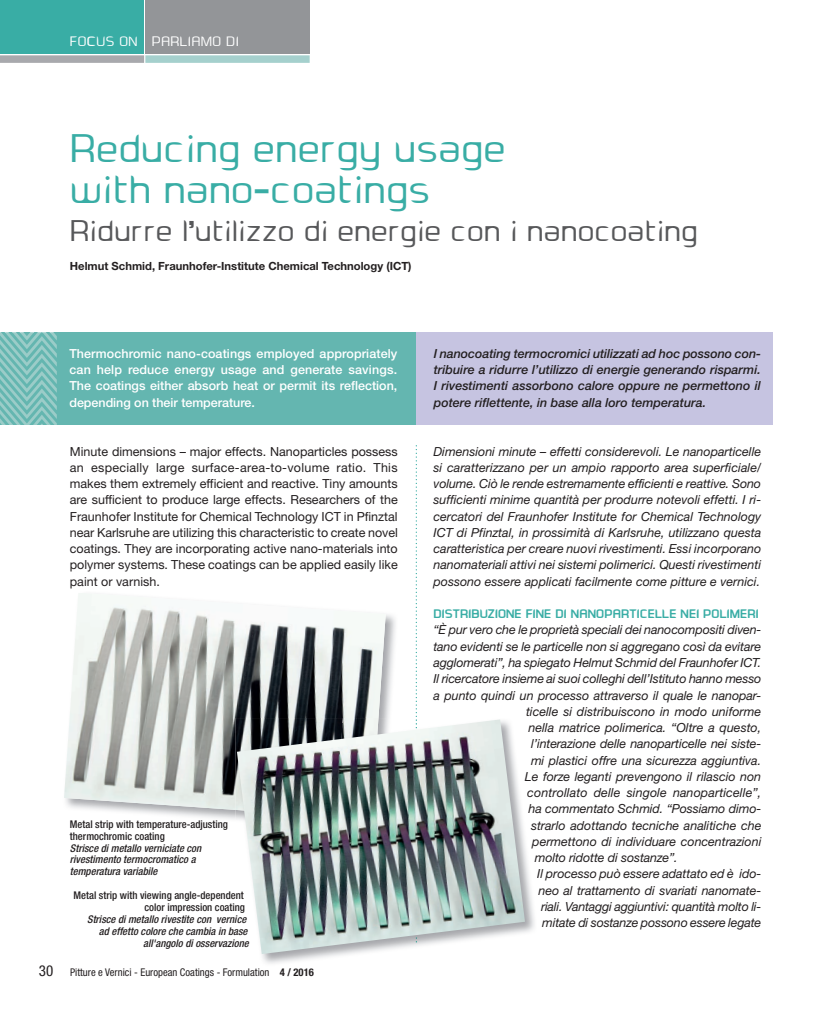
<style>
.page{position:relative;width:831px;height:1009px;background:#fff}
.page>*{position:absolute;margin:0;border:0;box-sizing:border-box;transform-origin:0 0}
.t1{font:40px/41.2px "Ea Designer";color:#39ada5}
.t2{font:30px "Ea Designer";color:#57585a}
.t3{font:13.75px "Ea Designer";letter-spacing:.025em;color:#fff}
.t4{font:italic 12.5px/16.2px "Helvetica Neue";letter-spacing:-.01em;color:#231f20;text-align:justify}
.t5{font:12.5px/16.2px "Helvetica Neue";color:#231f20;text-align:justify}
.t6{font:italic 500 12.5px/16.2px "Helvetica Neue";color:#231f20;text-align:justify}
.t7{font:500 12.5px/16.2px "Helvetica Neue";color:#fff;text-align:justify}
.t8{font:700 12.5px "Ea Designer";color:#39ada5}
.t9{font:italic 12.5px "Helvetica Neue";letter-spacing:.01em;color:#231f20}
.t10{font:700 11.25px "Helvetica Neue";color:#231f20}
.t11{font:italic 500 condensed 10.62px/11.9px "Helvetica Neue";color:#231f20}
.t12{font:500 condensed 10.62px/11.9px "Helvetica Neue";color:#231f20}
.t13{font:condensed 10.62px "Helvetica Neue";color:#231f20}
.s1{font-size:15px}
.s2{font-weight:700}
</style>
<div class="page">
<div style="left:0;top:0;width:144px;height:54px;background:#39ada5"></div>
<div style="left:0;top:55px;width:144px;height:8px;background:#a8a9ad"></div>
<div style="left:145px;top:0;width:164px;height:54px;background:#939598"></div>
<div style="left:145px;top:55px;width:164px;height:8px;background:#a5d0cd"></div>
<div style="left:0;top:332px;width:416px;height:93px;background:#64b6b0"></div>
<div style="left:416px;top:332px;width:356px;height:93px;background:#c6c4e1"></div>
<svg style="left:0;top:332px;width:57px;height:93px"></svg>
<img style="left:94px;top:614px;width:302px;height:205px">
<img style="left:64px;top:593px;width:321px;height:216px">
<img style="left:261px;top:839px;width:274px;height:125px">
<svg style="left:415px;top:445px;width:2px;height:272px"></svg>
<svg style="left:531px;top:839px;width:4px;height:22px"></svg>
<img style="left:235px;top:717px;width:101px;height:99px">
<img style="left:237px;top:719px;width:287px;height:234px">
<p class="t3" style="left:70px;top:33px;width:170px">FOCUS ON PARLIAMO DI</p>
<h1 class="t1" style="left:70px;top:127px;width:437px">Reducing energy usage with nano-coatings</h1>
<h2 class="t2" style="left:70px;top:214px;width:629px">Ridurre l’utilizzo di energie con i nanocoating</h2>
<p class="t10" style="left:70px;top:258px;width:343px">Helmut Schmid, Fraunhofer-Institute Chemical Technology (ICT)</p>
<p class="t7" style="left:69px;top:345px;width:329px">Thermochromic nano-coatings employed appropriately can help reduce energy usage and generate savings.<br>The coatings either absorb heat or permit its reflection, depending on their temperature.</p>
<p class="t6" style="left:433px;top:345px;width:329px">I nanocoating termocromici utilizzati ad hoc possono con&shy;tribuire a ridurre l’utilizzo di energie generando risparmi.<br>I rivestimenti assorbono calore oppure ne permettono il potere riflettente, in base alla loro temperatura.</p>
<p class="t5" style="left:70px;top:442px;width:329px">Minute dimensions – major effects. Nanoparticles possess an especially large surface-area-to-volume ratio. This makes them extremely efficient and reactive. Tiny amounts are sufficient to produce large effects. Researchers of the Fraunhofer Institute for Chemical Technology ICT in Pfinztal near Karlsruhe are utilizing this characteristic to create novel coatings. They are incorporating active nano-materials into polymer systems. These coatings can be applied easily like paint or varnish.</p>
<p class="t12" style="left:70px;top:817px;width:160px">Metal strip with temperature-adjusting thermochromic coating</p>
<p class="t11" style="left:70px;top:841px;width:133px">Strisce di metallo verniciate con rivestimento termocromatico a temperatura variabile</p>
<p class="t12" style="left:73px;top:888px;width:173px;text-align:right">Metal strip with viewing angle-dependent color impression coating</p>
<p class="t11" style="left:87px;top:912px;width:163px;text-align:right">Strisce di metallo rivestite con vernice ad effetto colore che cambia in base all'angolo di osservazione</p>
<p class="t13" style="left:39px;top:965px;width:276px"><span class="s1">30</span> Pitture e Vernici - European Coatings - Formulation <span class="s2">4 / 2016</span></p>
<p class="t4" style="left:433px;top:442px;width:329px">Dimensioni minute – effetti considerevoli. Le nanoparticelle si caratterizzano per un ampio rapporto area superficiale/ volume. Ciò le rende estremamente efficienti e reattive. Sono sufficienti minime quantità per produrre notevoli effetti. I ri&shy;cercatori del Fraunhofer Institute for Chemical Technology ICT di Pfinztal, in prossimità di Karlsruhe, utilizzano questa caratteristica per creare nuovi rivestimenti. Essi incorporano nanomateriali attivi nei sistemi polimerici. Questi rivestimenti possono essere applicati facilmente come pitture e vernici.</p>
<p class="t8" style="left:433px;top:606px;width:327px">DISTRIBUZIONE FINE DI NANOPARTICELLE NEI POLIMERI</p>
<p class="t4" style="left:433px;top:621px;width:329px">“È pur vero che le proprietà speciali dei nanocompositi diven-</p>
<p class="t4" style="left:433px;top:637px;width:329px">tano evidenti se le particelle non si aggregano così da evitare</p>
<p class="t4" style="left:433px;top:654px;width:329px">agglomerati”, ha spiegato Helmut Schmid del Fraunhofer ICT.</p>
<p class="t4" style="left:433px;top:670px;width:329px">Il ricercatore insieme ai suoi colleghi dell’Istituto hanno messo</p>
<p class="t4" style="left:433px;top:686px;width:329px">a punto quindi un processo attraverso il quale le nanopar-</p>
<p class="t4" style="left:526px;top:702px;width:236px">ticelle si distribuiscono in modo uniforme</p>
<p class="t4" style="left:528px;top:719px;width:234px">nella matrice polimerica. “Oltre a questo,</p>
<p class="t4" style="left:531px;top:735px;width:231px">l’interazione delle nanoparticelle nei siste-</p>
<p class="t4" style="left:531px;top:751px;width:231px">mi plastici offre una sicurezza aggiuntiva.</p>
<p class="t4" style="left:524px;top:767px;width:238px">Le forze leganti prevengono il rilascio non</p>
<p class="t9" style="left:527px;top:784px;width:235px">controllato delle singole nanoparticelle”,</p>
<p class="t4" style="left:528px;top:800px;width:234px">ha commentato Schmid. “Possiamo dimo-</p>
<p class="t4" style="left:531px;top:816px;width:232px">strarlo adottando tecniche analitiche che</p>
<p class="t4" style="left:532px;top:832px;width:230px">permettono di individuare concentrazioni</p>
<p class="t4" style="left:534px;top:849px;width:144px">molto ridotte di sostanze”.</p>
<p class="t4" style="left:537px;top:865px;width:225px">Il processo può essere adattato ed è ido-</p>
<p class="t4" style="left:538px;top:881px;width:224px">neo al trattamento di svariati nanomate-</p>
<p class="t4" style="left:541px;top:897px;width:222px">riali. Vantaggi aggiuntivi: quantità molto li-</p>
<p class="t4" style="left:542px;top:914px;width:220px">mitate di sostanze possono essere legate</p>
</div>
